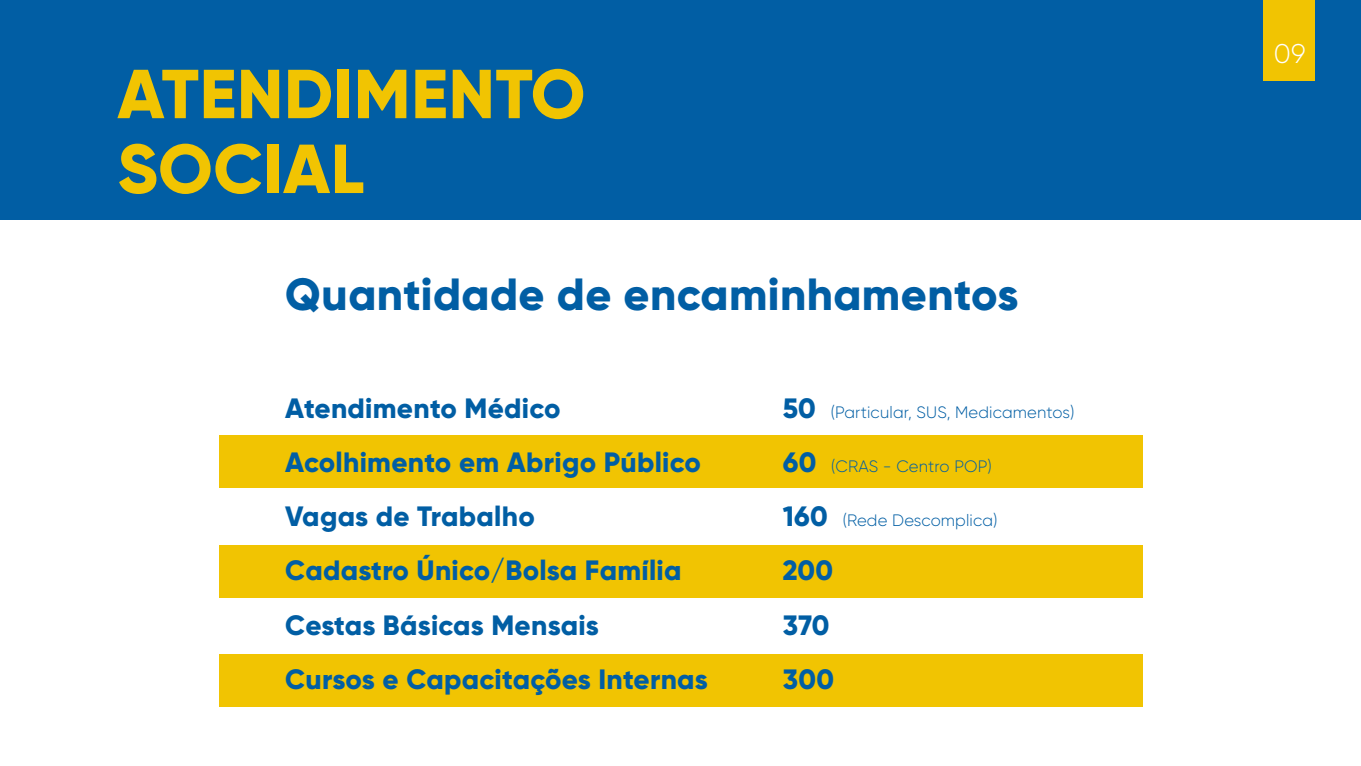
<style>
.page{position:relative;width:1361px;height:766px;background:#fff}
.page>*{position:absolute;margin:0;border:0;box-sizing:border-box;transform-origin:0 0}
.t1{font:800 69.15px/74.8px "Gilroy";letter-spacing:.01em;color:#f1c402}
.t2{font:800 45px "Gilroy";letter-spacing:.01em;color:#015ea4}
.t3{font:800 27.9px "Gilroy";letter-spacing:.01em;color:#015ea4}
.t4{font:300 27px "Gilroy";color:#fff}
.t5{font:300 16.5px "Gilroy";letter-spacing:.01em;color:#015ea4}
.s1{font-weight:800;font-size:27.9px}
</style>
<div class="page">
<div style="left:219px;top:435px;width:923px;height:53px;background:#f1c402"></div>
<div style="left:219px;top:544px;width:923px;height:53px;background:#f1c402"></div>
<div style="left:219px;top:654px;width:923px;height:52px;background:#f1c402"></div>
<div style="left:0;top:0;width:1361px;height:219px;background:#015ea4"></div>
<div style="left:1263px;top:0;width:52px;height:81px;background:#f1c402"></div>
<h1 class="t1" style="left:117px;top:56px;width:469px">ATENDIMENTO<br>SOCIAL</h1>
<h2 class="t2" style="left:285px;top:266px;width:735px">Quantidade de encaminhamentos</h2>
<p class="t3" style="left:285px;top:391px;width:277px">Atendimento Médico</p>
<p class="t5" style="left:783px;top:402px;width:293px"><span class="s1">50</span> (Particular, SUS, Medicamentos)</p>
<p class="t3" style="left:285px;top:445px;width:417px">Acolhimento em Abrigo Público</p>
<p class="t5" style="left:783px;top:456px;width:211px"><span class="s1">60</span> (CRAS - Centro POP)</p>
<p class="t3" style="left:285px;top:499px;width:251px">Vagas de Trabalho</p>
<p class="t5" style="left:782px;top:510px;width:216px"><span class="s1">160</span> (Rede Descomplica)</p>
<p class="t3" style="left:285px;top:553px;width:398px">Cadastro Único/Bolsa Família</p>
<p class="t3" style="left:783px;top:553px;width:52px">200</p>
<p class="t3" style="left:285px;top:607px;width:315px">Cestas Básicas Mensais</p>
<p class="t3" style="left:783px;top:607px;width:48px">370</p>
<p class="t3" style="left:285px;top:661px;width:424px">Cursos e Capacitações Internas</p>
<p class="t3" style="left:783px;top:661px;width:53px">300</p>
<p class="t4" style="left:1273px;top:37px;width:33px">09</p>
</div>
